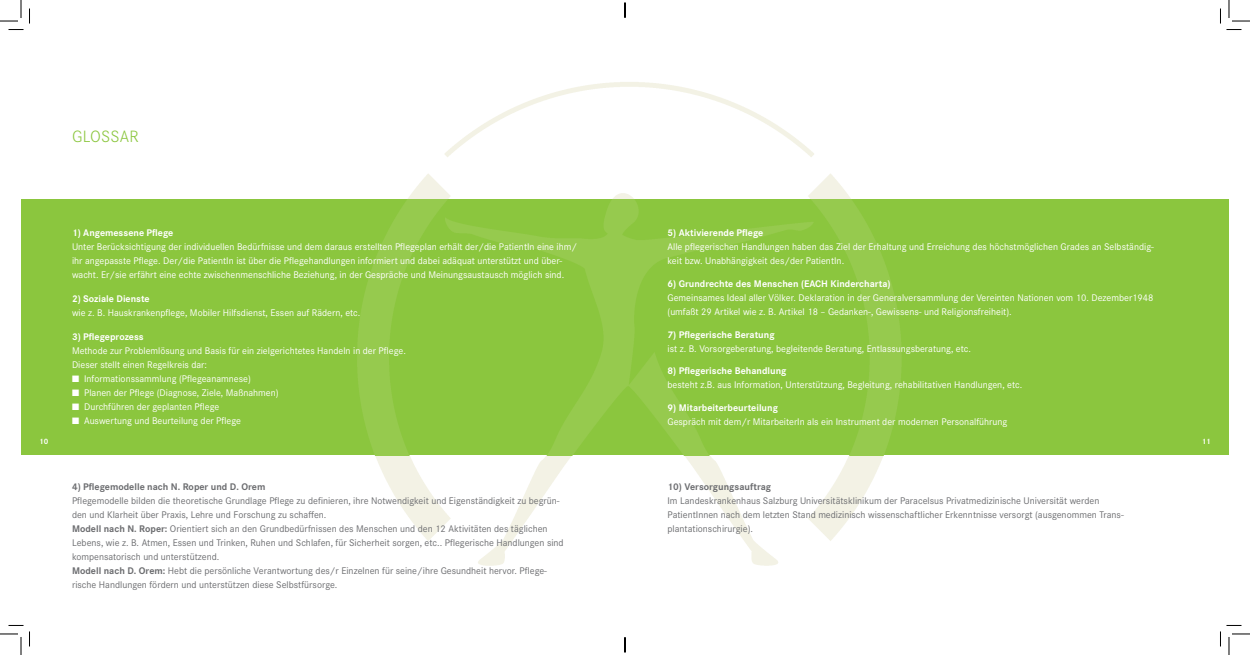
<style>
.page{position:relative;width:1250px;height:655px;background:#fff}
.page>*{position:absolute;margin:0;border:0;box-sizing:border-box;transform-origin:0 0}
.t1{font:300 17px "Corporate S";letter-spacing:.01em;color:#8bc63e}
.t2{font:10px/14px "Corporate S";color:#fff}
.t3{font:10px/14px "Corporate S";color:#6c6d70}
.t4{font:700 10px "Corporate S";color:#fff}
.t5{font:700 10px "Corporate S";color:#6c6d70}
.t6{font:700 8px "Corporate S";color:#fff}
.s1{font-weight:700}
</style>
<div class="page">
<img style="left:323px;top:82px;width:595px;height:484px">
<div style="left:49px;top:200px;width:1148px;height:255px;background:#8bc63e"></div>
<img style="left:357px;top:200px;width:544px;height:255px">
<div style="left:21px;top:200px;width:37px;height:255px;background:#8bc63e"></div>
<div style="left:1192px;top:200px;width:37px;height:255px;background:#8bc63e"></div>
<svg style="left:0;top:0;width:30px;height:30px"></svg>
<svg style="left:0;top:625px;width:30px;height:29px"></svg>
<svg style="left:1220px;top:0;width:30px;height:30px"></svg>
<svg style="left:1220px;top:625px;width:30px;height:29px"></svg>
<svg style="left:624px;top:3px;width:2px;height:15px"></svg>
<svg style="left:624px;top:637px;width:2px;height:15px"></svg>
<h1 class="t1" style="left:72px;top:127px;width:68px">GLOSSAR</h1>
<p class="t4" style="left:72px;top:226px;width:103px">1) Angemessene Pflege</p>
<p class="t2" style="left:72px;top:239px;width:507px">Unter Berücksichtigung der individuellen Bedürfnisse und dem daraus erstellten Pflegeplan erhält der/die PatientIn eine ihm/ ihr angepasste Pflege. Der/die PatientIn ist über die Pflegehandlungen informiert und dabei adäquat unterstützt und über&shy;wacht. Er/sie erfährt eine echte zwischenmenschliche Beziehung, in der Gespräche und Meinungsaustausch möglich sind.</p>
<p class="t4" style="left:72px;top:292px;width:79px">2) Soziale Dienste</p>
<p class="t2" style="left:72px;top:305px;width:290px">wie z. B. Hauskrankenpflege, Mobiler Hilfsdienst, Essen auf Rädern, etc.</p>
<p class="t4" style="left:72px;top:330px;width:73px">3) Pflegeprozess</p>
<p class="t2" style="left:72px;top:343px;width:335px">Methode zur Problemlösung und Basis für ein zielgerichtetes Handeln in der Pflege.<br>Dieser stellt einen Regelkreis dar:</p>
<p class="t2" style="left:72px;top:371px;width:180px">■ Informationssammlung (Pflegeanamnese)</p>
<p class="t2" style="left:72px;top:385px;width:208px">■ Planen der Pflege (Diagnose, Ziele, Maßnahmen)</p>
<p class="t2" style="left:72px;top:399px;width:149px">■ Durchführen der geplanten Pflege</p>
<p class="t2" style="left:72px;top:413px;width:170px">■ Auswertung und Beurteilung der Pflege</p>
<p class="t4" style="left:667px;top:226px;width:97px">5) Aktivierende Pflege</p>
<p class="t2" style="left:667px;top:239px;width:488px">Alle pflegerischen Handlungen haben das Ziel der Erhaltung und Erreichung des höchstmöglichen Grades an Selbständig&shy;keit bzw. Unabhängigkeit des/der PatientIn.</p>
<p class="t4" style="left:667px;top:277px;width:224px">6) Grundrechte des Menschen (EACH Kindercharta)</p>
<p class="t2" style="left:667px;top:290px;width:487px">Gemeinsames Ideal aller Völker. Deklaration in der Generalversammlung der Vereinten Nationen vom 10. Dezember1948 (umfaßt 29 Artikel wie z. B. Artikel 18 – Gedanken-, Gewissens- und Religionsfreiheit).</p>
<p class="t4" style="left:667px;top:328px;width:109px">7) Pflegerische Beratung</p>
<p class="t2" style="left:667px;top:341px;width:305px">ist z. B. Vorsorgeberatung, begleitende Beratung, Entlassungsberatung, etc.</p>
<p class="t4" style="left:667px;top:365px;width:120px">8) Pflegerische Behandlung</p>
<p class="t2" style="left:667px;top:377px;width:356px">besteht z.B. aus Information, Unterstützung, Begleitung, rehabilitativen Handlungen, etc.</p>
<p class="t4" style="left:667px;top:401px;width:112px">9) Mitarbeiterbeurteilung</p>
<p class="t2" style="left:667px;top:414px;width:341px">Gespräch mit dem/r MitarbeiterIn als ein Instrument der modernen Personalführung</p>
<p class="t6" style="left:39px;top:436px;width:11px">10</p>
<p class="t6" style="left:1201px;top:436px;width:11px">11</p>
<p class="t5" style="left:72px;top:480px;width:195px">4) Pflegemodelle nach N. Roper und D. Orem</p>
<p class="t3" style="left:72px;top:493px;width:493px">Pflegemodelle bilden die theoretische Grundlage Pflege zu definieren, ihre Notwendigkeit und Eigenständigkeit zu begrün&shy;den und Klarheit über Praxis, Lehre und Forschung zu schaffen.<br><span class="s1">Modell nach N. Roper:</span> Orientiert sich an den Grundbedürfnissen des Menschen und den 12 Aktivitäten des täglichen Lebens, wie z. B. Atmen, Essen und Trinken, Ruhen und Schlafen, für Sicherheit sorgen, etc.. Pflegerische Handlungen sind kompensatorisch und unterstützend.<br><span class="s1">Modell nach D. Orem:</span> Hebt die persönliche Verantwortung des/r Einzelnen für seine/ihre Gesundheit hervor. Pflege&shy;rische Handlungen fördern und unterstützen diese Selbstfürsorge.</p>
<p class="t5" style="left:667px;top:480px;width:105px">10) Versorgungsauftrag</p>
<p class="t3" style="left:667px;top:493px;width:457px">Im Landeskrankenhaus Salzburg Universitätsklinikum der Paracelsus Privatmedizinische Universität werden<br>PatientInnen nach dem letzten Stand medizinisch wissenschaftlicher Erkenntnisse versorgt (ausgenommen Trans&shy;plantationschirurgie).</p>
</div>
